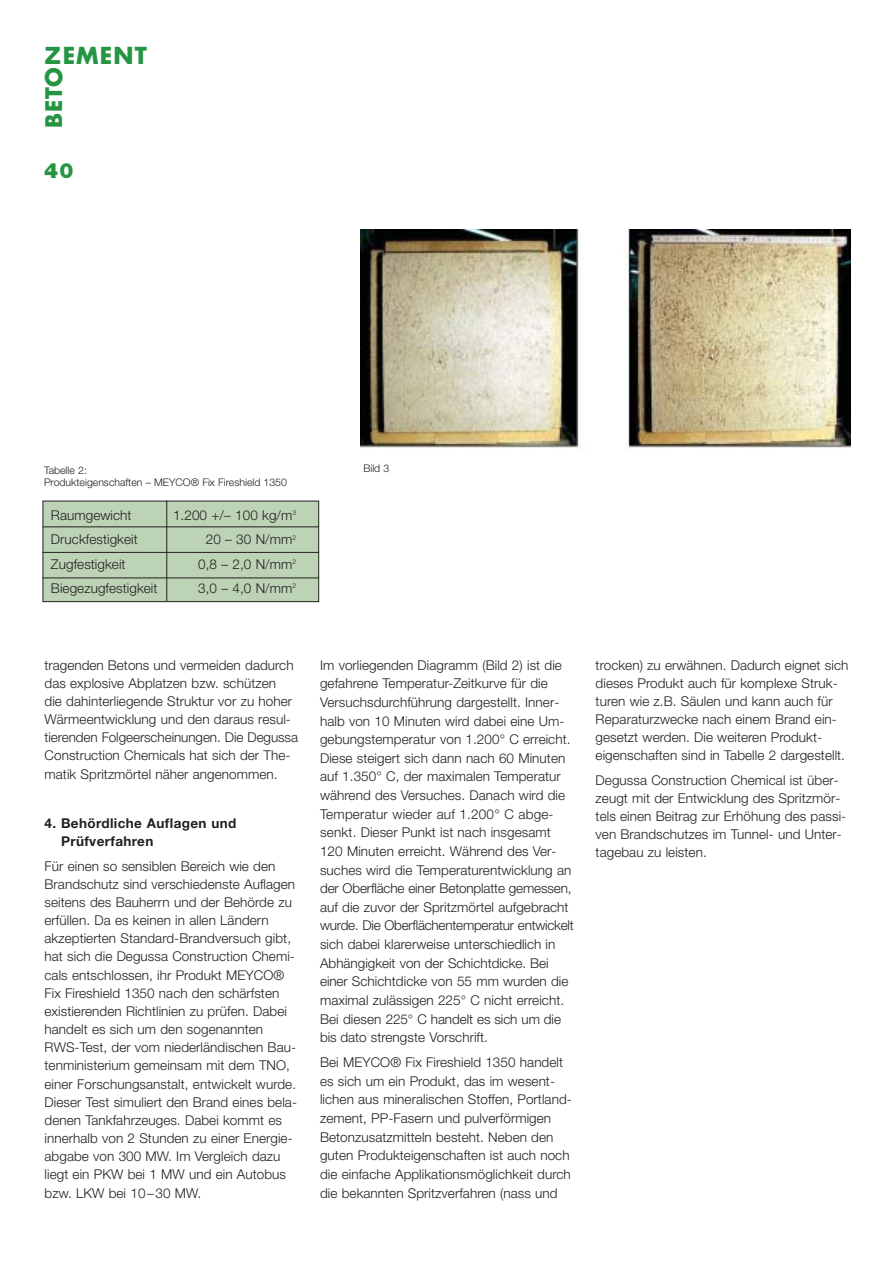
<style>
.page{position:relative;width:893px;height:1262px;background:#fff}
.page>*{position:absolute;margin:0;border:0;box-sizing:border-box;transform-origin:0 0}
.t1{font:700 22.8px "Futura";letter-spacing:.05em;color:#259543}
.t2{font:700 22.2px "Futura";color:#259543}
.t3{font:900 21px "Helvetica Neue";color:#259543}
.t4{font:300 13.5px/18.1px "Helvetica Neue";letter-spacing:.005em;color:#231f1f}
.t5{font:700 13.5px/18.1px "Helvetica Neue";letter-spacing:.03em;color:#231f1f}
.t6{font:300 10.5px/12px "Helvetica Neue";color:#231f1f}
.s1{font-family:"Helvetica Neue";font-weight:800;font-size:24px}
</style>
<div class="page">
<img style="left:360px;top:230px;width:490px;height:218px">
<div style="left:43px;top:501px;width:276px;height:100px;background:#bdd3b6"></div>
<div style="left:43px;top:500px;width:276px;height:102px;border:1px solid #231f1f"></div>
<hr style="left:43px;top:526px;width:276px;height:1px;background:#231f1f">
<hr style="left:43px;top:552px;width:276px;height:1px;background:#231f1f">
<hr style="left:43px;top:577px;width:276px;height:1px;background:#231f1f">
<hr style="left:166px;top:500px;width:1px;height:101px;background:#231f1f">
<h1 class="t1" style="left:45px;top:45px;width:104px"><span class="s1">Z</span>EMENT</h1>
<h2 class="t2" style="left:44px;top:128px;width:63px;rotate:-90deg">BETO</h2>
<h3 class="t3" style="left:44px;top:163px;width:31px">40</h3>
<p class="t6" style="left:44px;top:465px;width:244px">Tabelle 2:<br>Produkteigenschaften – MEYCO® Fix Fireshield 1350</p>
<p class="t6" style="left:363px;top:463px;width:27px">Bild 3</p>
<p class="t4" style="left:51px;top:507px;width:82px">Raumgewicht</p>
<p class="t4" style="left:173px;top:507px;width:125px">1.200 +/– 100 kg/m<sup>3</sup></p>
<p class="t4" style="left:51px;top:532px;width:88px">Druckfestigkeit</p>
<p class="t4" style="left:206px;top:532px;width:92px">20 – 30 N/mm<sup>2</sup></p>
<p class="t4" style="left:51px;top:556px;width:76px">Zugfestigkeit</p>
<p class="t4" style="left:198px;top:556px;width:99px">0,8 – 2,0 N/mm<sup>2</sup></p>
<p class="t4" style="left:51px;top:580px;width:108px">Biegezugfestigkeit</p>
<p class="t4" style="left:198px;top:580px;width:99px">3,0 – 4,0 N/mm<sup>2</sup></p>
<p class="t4" style="left:45px;top:657px;width:255px">tragenden Betons und vermeiden dadurch das explosive Abplatzen bzw. schützen<br>die dahinterliegende Struktur vor zu hoher Wärmeentwicklung und den daraus resul&shy;tierenden Folgeerscheinungen. Die Degussa Construction Chemicals hat sich der The&shy;matik Spritzmörtel näher angenommen.</p>
<p class="t5" style="left:61px;top:815px;width:177px;text-indent:-17px">4. Behördliche Auflagen und<br>Prüfverfahren</p>
<p class="t4" style="left:45px;top:858px;width:254px">Für einen so sensiblen Bereich wie den Brandschutz sind verschiedenste Auflagen seitens des Bauherrn und der Behörde zu erfüllen. Da es keinen in allen Ländern akzeptierten Standard-Brandversuch gibt, hat sich die Degussa Construction Chemi&shy;cals entschlossen, ihr Produkt MEYCO® Fix Fireshield 1350 nach den schärfsten existierenden Richtlinien zu prüfen. Dabei handelt es sich um den sogenannten RWS-Test, der vom niederländischen Bau&shy;tenministerium gemeinsam mit dem TNO, einer Forschungsanstalt, entwickelt wurde.<br>Dieser Test simuliert den Brand eines bela&shy;denen Tankfahrzeuges. Dabei kommt es innerhalb von 2 Stunden zu einer Energie&shy;abgabe von 300 MW. Im Vergleich dazu liegt ein PKW bei 1 MW und ein Autobus bzw. LKW bei 10–30 MW.</p>
<p class="t4" style="left:320px;top:657px;width:255px;line-height:18.6px">Im vorliegenden Diagramm (Bild 2) ist die gefahrene Temperatur-Zeitkurve für die Versuchsdurchführung dargestellt. Inner&shy;halb von 10 Minuten wird dabei eine Um&shy;gebungstemperatur von 1.200° C erreicht.<br>Diese steigert sich dann nach 60 Minuten auf 1.350° C, der maximalen Temperatur während des Versuches. Danach wird die Temperatur wieder auf 1.200° C abge&shy;senkt. Dieser Punkt ist nach insgesamt 120 Minuten erreicht. Während des Ver&shy;suches wird die Temperaturentwicklung an der Oberfläche einer Betonplatte gemessen, auf die zuvor der Spritzmörtel aufgebracht wurde. Die Oberflächentemperatur entwickelt sich dabei klarerweise unterschiedlich in Abhängigkeit von der Schichtdicke. Bei einer Schichtdicke von 55 mm wurden die maximal zulässigen 225° C nicht erreicht.<br>Bei diesen 225° C handelt es sich um die bis dato strengste Vorschrift.</p>
<p class="t4" style="left:320px;top:1054px;width:253px;line-height:18.6px">Bei MEYCO® Fix Fireshield 1350 handelt es sich um ein Produkt, das im wesent&shy;lichen aus mineralischen Stoffen, Portland&shy;zement, PP-Fasern und pulverförmigen Betonzusatzmitteln besteht. Neben den guten Produkteigenschaften ist auch noch die einfache Applikationsmöglichkeit durch die bekannten Spritzverfahren (nass und</p>
<p class="t4" style="left:595px;top:657px;width:254px">trocken) zu erwähnen. Dadurch eignet sich dieses Produkt auch für komplexe Struk&shy;turen wie z.B. Säulen und kann auch für Reparaturzwecke nach einem Brand ein&shy;gesetzt werden. Die weiteren Produkt&shy;eigenschaften sind in Tabelle 2 dargestellt.</p>
<p class="t4" style="left:595px;top:772px;width:252px">Degussa Construction Chemical ist über&shy;zeugt mit der Entwicklung des Spritzmör&shy;tels einen Beitrag zur Erhöhung des passi&shy;ven Brandschutzes im Tunnel- und Unter&shy;tagebau zu leisten.</p>
</div>
